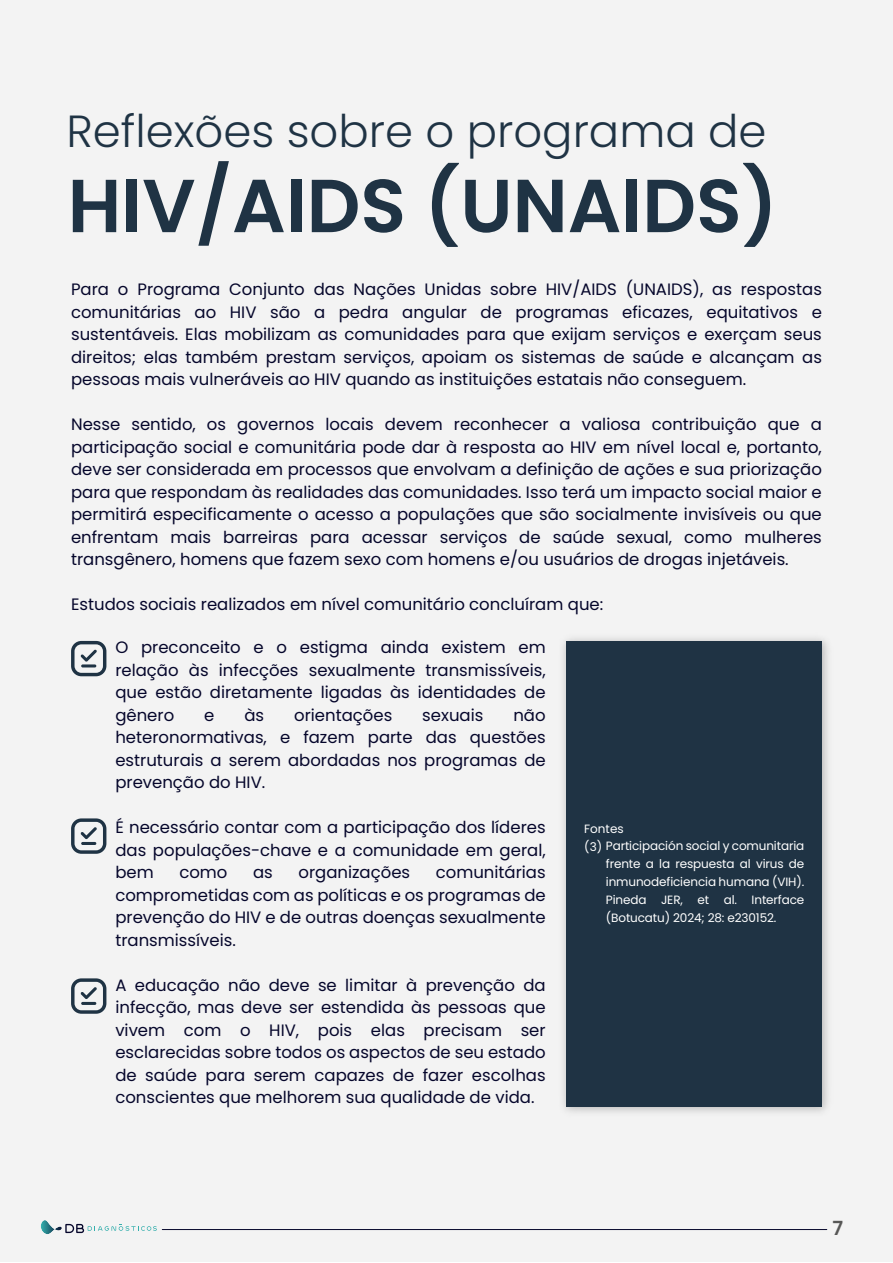
<style>
.page{position:relative;width:893px;height:1263px;background:#fff}
.page>*{position:absolute;margin:0;border:0;box-sizing:border-box;transform-origin:0 0}
.t1{font:600 75px "Poppins";color:#1f3344}
.t2{font:300 45px "Poppins";color:#1f3344}
.t3{font:600 19.5px "Poppins";color:#575756}
.t4{font:16.5px/22.5px "Poppins";color:#05062b;text-align:justify}
.t5{font:12px/18px "Poppins";letter-spacing:-.01em;color:#fff;text-align:justify}
</style>
<div class="page">
<div style="left:0;top:0;width:892px;height:1261px;background:#f3f3f3"></div>
<svg style="left:41px;top:1220px;width:116px;height:14px"></svg>
<svg style="left:71px;top:641px;width:35px;height:35px"></svg>
<svg style="left:71px;top:818px;width:35px;height:36px"></svg>
<svg style="left:71px;top:978px;width:35px;height:36px"></svg>
<hr style="left:162px;top:1229px;width:665px;height:1px;background:#05062b">
<img style="left:563px;top:638px;width:265px;height:475px">
<div style="left:567px;top:641px;width:255px;height:465px;background:#1f3344"></div>
<h2 class="t2" style="left:66px;top:112px;width:701px">Reflexões sobre o programa de</h2>
<h1 class="t1" style="left:68px;top:161px;width:712px">HIV/AIDS (UNAIDS)</h1>
<p class="t4" style="left:71px;top:279px;width:752px">Para o Programa Conjunto das Nações Unidas sobre HIV/AIDS (UNAIDS), as respostas comunitárias ao HIV são a pedra angular de programas eficazes, equitativos e sustentáveis. Elas mobilizam as comunidades para que exijam serviços e exerçam seus direitos; elas também prestam serviços, apoiam os sistemas de saúde e alcançam as pessoas mais vulneráveis ao HIV quando as instituições estatais não conseguem.</p>
<p class="t4" style="left:71px;top:414px;width:752px">Nesse sentido, os governos locais devem reconhecer a valiosa contribuição que a participação social e comunitária pode dar à resposta ao HIV em nível local e, portanto, deve ser considerada em processos que envolvam a definição de ações e sua priorização para que respondam às realidades das comunidades. Isso terá um impacto social maior e permitirá especificamente o acesso a populações que são socialmente invisíveis ou que enfrentam mais barreiras para acessar serviços de saúde sexual, como mulheres transgênero, homens que fazem sexo com homens e/ou usuários de drogas injetáveis.</p>
<p class="t4" style="left:71px;top:594px;width:534px">Estudos sociais realizados em nível comunitário concluíram que:</p>
<p class="t4" style="left:115px;top:636px;width:432px">O preconceito e o estigma ainda existem em relação às infecções sexualmente transmissíveis, que estão diretamente ligadas às identidades de gênero</p>
<p class="t4" style="left:204px;top:704px;width:12px">e</p>
<p class="t4" style="left:244px;top:704px;width:21px">às</p>
<p class="t4" style="left:294px;top:704px;width:100px">orientações</p>
<p class="t4" style="left:422px;top:704px;width:63px">sexuais</p>
<p class="t4" style="left:115px;top:704px;width:432px;text-indent:398px">não heteronormativas, e fazem parte das questões estruturais a serem abordadas nos programas de prevenção do HIV.</p>
<p class="t4" style="left:115px;top:816px;width:432px">É necessário contar com a participação dos líderes das populações-chave e a comunidade em geral, bem</p>
<p class="t5" style="left:584px;top:820px;width:41px">Fontes</p>
<p class="t5" style="left:606px;top:837px;width:200px;text-indent:-22px">(3) Participación social y comunitaria frente a la respuesta al virus de inmunodeficiencia humana (VIH).<br>Pineda JER, et al. Interface (Botucatu) 2024; 28: e230152.</p>
<p class="t4" style="left:115px;top:861px;width:432px;text-indent:320px">comunitárias comprometidas com as políticas e os programas de prevenção do HIV e de outras doenças sexualmente transmissíveis.</p>
<p class="t4" style="left:115px;top:974px;width:432px">A educação não deve se limitar à prevenção da infecção, mas deve ser estendida às pessoas que vivem com o HIV, pois elas precisam ser esclarecidas sobre todos os aspectos de seu estado de saúde para serem capazes de fazer escolhas conscientes que melhorem sua qualidade de vida.</p>
<p class="t4" style="left:179px;top:861px;width:50px">como</p>
<p class="t4" style="left:253px;top:861px;width:21px">as</p>
<p class="t4" style="left:298px;top:861px;width:113px">organizações</p>
<p class="t3" style="left:832px;top:1216px;width:12px">7</p>
</div>
